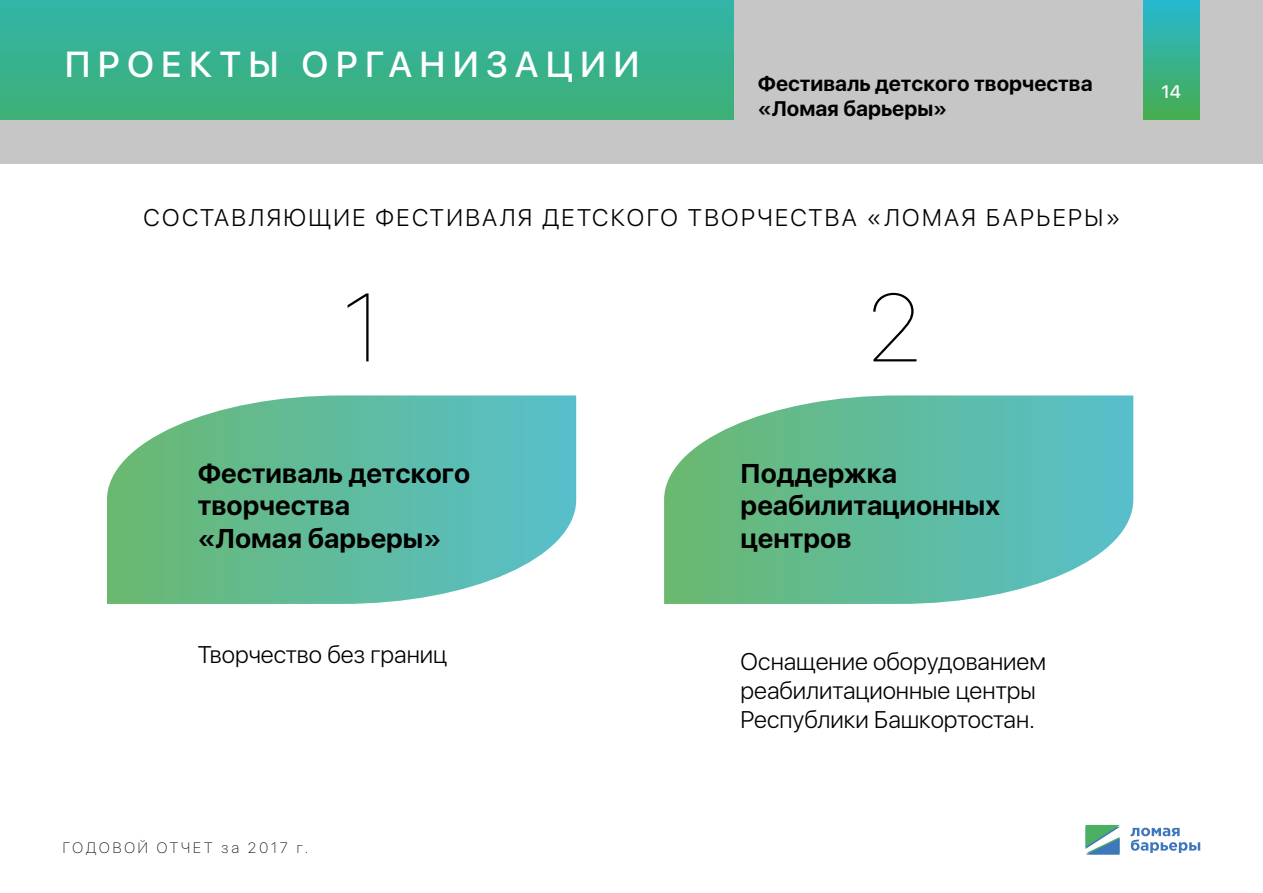
<style>
.page{position:relative;width:1263px;height:893px;background:#fff}
.page>*{position:absolute;margin:0;border:0;box-sizing:border-box;transform-origin:0 0}
.t1{font:200 96px "SFUI Display";color:#000}
.t2{font:500 36px "SFUI Display";letter-spacing:.2em;color:#fff}
.t3{font:700 27px/32.4px "SFUI Display";color:#000}
.t4{font:300 24px/28.8px "SFUI Display";color:#000}
.t5{font:300 24px "SFUI Display";letter-spacing:.1em;color:#000}
.t6{font:700 21px/25.2px "SFUI Display";color:#000}
.t7{font:500 18px "SFUI Display";color:#fff}
.t8{font:100 15px "SFUI Display";letter-spacing:.2em;color:#000}
</style>
<div class="page">
<div style="left:0;top:0;width:1263px;height:164px;background:#c6c6c6"></div>
<div style="left:0;top:0;width:733px;height:119px;background:linear-gradient(to bottom,#32b4a8,#3db076)"></div>
<div style="left:1143px;top:0;width:56px;height:119px;background:linear-gradient(to bottom,#26b8d1,#47ad4e)"></div>
<svg style="left:1130px;top:828px;width:70px;height:25px"></svg>
<svg style="left:1085px;top:825px;width:34px;height:30px"></svg>
<svg style="left:107px;top:395px;width:469px;height:209px;background:#71c2a8"></svg>
<svg style="left:664px;top:395px;width:469px;height:209px;background:#71c2a8"></svg>
<h2 class="t2" style="left:65px;top:39px;width:576px">ПРОЕКТЫ ОРГАНИЗАЦИИ</h2>
<p class="t6" style="left:758px;top:71px;width:336px">Фестиваль детского творчества «Ломая барьеры»</p>
<p class="t5" style="left:144px;top:201px;width:978px">СОСТАВЛЯЮЩИЕ ФЕСТИВАЛЯ ДЕТСКОГО ТВОРЧЕСТВА «ЛОМАЯ БАРЬЕРЫ»</p>
<h1 class="t1" style="left:344px;top:264px;width:38px">1</h1>
<h1 class="t1" style="left:867px;top:264px;width:55px">2</h1>
<p class="t3" style="left:198px;top:458px;width:274px">Фестиваль детского творчества<br>«Ломая барьеры»</p>
<p class="t4" style="left:198px;top:641px;width:251px">Творчество без границ</p>
<p class="t8" style="left:63px;top:838px;width:247px">ГОДОВОЙ ОТЧЕТ за 2017 г.</p>
<p class="t3" style="left:741px;top:458px;width:261px">Поддержка реабилитационных центров</p>
<p class="t4" style="left:741px;top:649px;width:307px">Оснащение оборудованием реабилитационные центры<br>Республики Башкортостан.</p>
<p class="t7" style="left:1161px;top:79px;width:21px">14</p>
</div>
